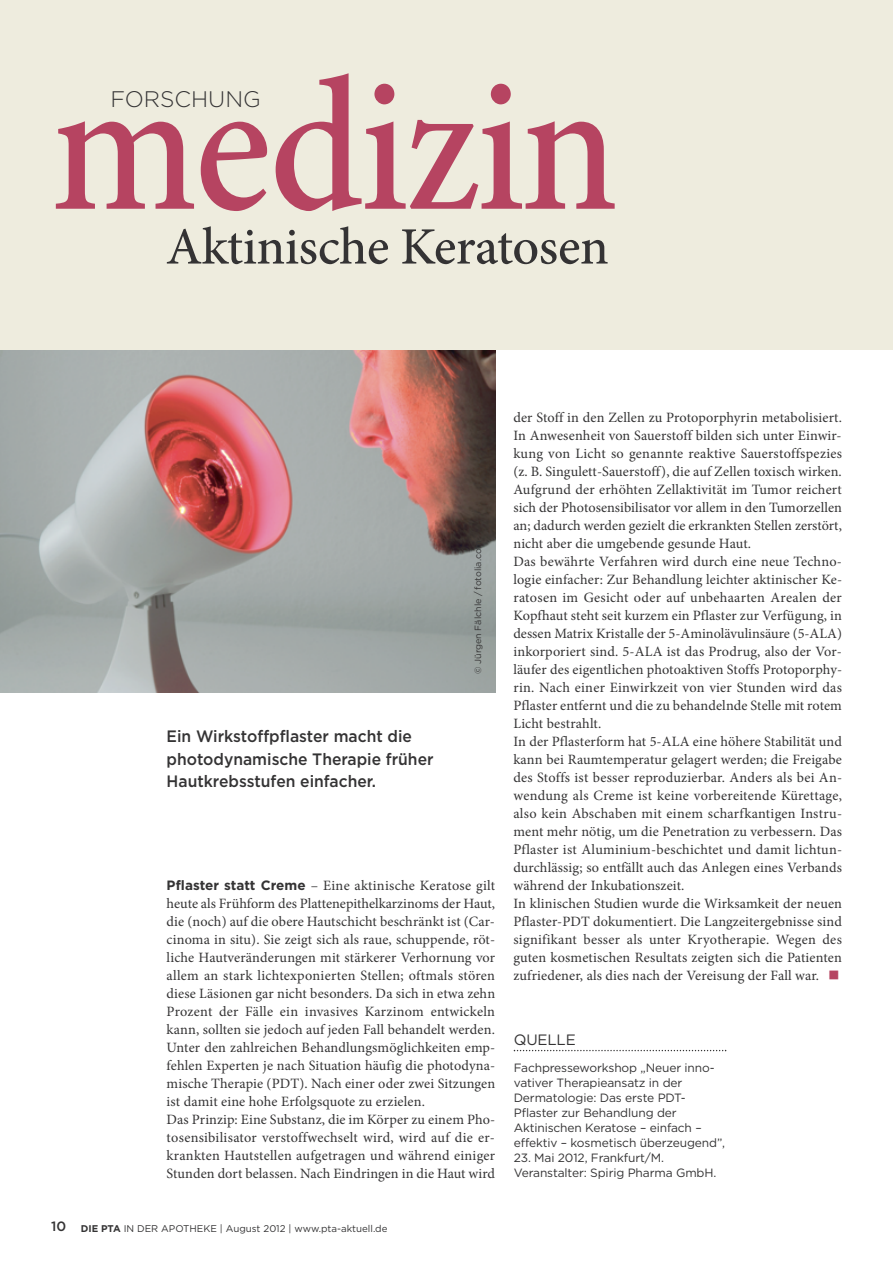
<style>
.page{position:relative;width:893px;height:1263px;background:#fff}
.page>*{position:absolute;margin:0;border:0;box-sizing:border-box;transform-origin:0 0}
.t1{font:500 condensed 193.5px "Minion Pro";letter-spacing:-.02em;color:#b64461}
.t2{font:500 52.5px "Minion Pro";letter-spacing:-.01em;color:#343334}
.t3{font:300 22.5px "Gotham";color:#343334}
.t4{font:500 16.5px/22.5px "Gotham";color:#343334;scale:.95 1}
.t5{font:15px "Gotham";letter-spacing:-.01em;color:#343334}
.t6{font:14.25px/18px "Minion Pro";letter-spacing:.01em;color:#343334}
.t7{font:12px/15px "Gotham";letter-spacing:-.01em;color:#343334}
.t8{font:9.75px "Gotham";color:#343334}
.t9{font:9px "Gotham";color:#343334}
.s1{font-family:"Gotham";font-weight:700;font-size:13.5px}
.s2{font-weight:500;font-size:13.5px}
.s3{font-weight:700}
</style>
<div class="page">
<hr style="left:892px;top:0;width:1px;height:1263px;background:#fff9ca">
<div style="left:0;top:0;width:893px;height:350px;background:#eeecde"></div>
<img style="left:0;top:350px;width:495px;height:342px">
<svg style="left:514px;top:1050px;width:212px;height:1px"></svg>
<h1 class="t1" style="left:51px;top:29px;width:569px">medizin</h1>
<h2 class="t2" style="left:166px;top:215px;width:444px">Aktinische Keratosen</h2>
<h3 class="t3" style="left:111px;top:91px;width:152px">FORSCHUNG</h3>
<p class="t4" style="left:167px;top:726px;width:282px">Ein Wirkstoffpflaster macht die photodynamische Therapie früher<br>Hautkrebsstufen einfacher.</p>
<p class="t9" style="left:474px;top:674px;width:136px;rotate:-90deg">© Jürgen Fälchle / fotolia.com</p>
<p class="t6" style="left:167px;top:878px;width:330px"><span class="s1">Pflaster statt Creme</span> – Eine aktinische Keratose gilt heute als Frühform des Plattenepithelkarzinoms der Haut, die (noch) auf die obere Hautschicht beschränkt ist (Car&shy;cinoma in situ). Sie zeigt sich als raue, schuppende, röt&shy;liche Hautveränderungen mit stärkerer Verhornung vor allem an stark lichtexponierten Stellen; oftmals stören diese Läsionen gar nicht besonders. Da sich in etwa zehn Prozent der Fälle ein invasives Karzinom entwickeln kann, sollten sie jedoch auf jeden Fall behandelt werden.<br>Unter den zahlreichen Behandlungsmöglichkeiten emp&shy;fehlen Experten je nach Situation häufig die photodyna&shy;mische Therapie (PDT). Nach einer oder zwei Sitzungen ist damit eine hohe Erfolgsquote zu erzielen.<br>Das Prinzip: Eine Substanz, die im Körper zu einem Pho&shy;tosensibilisator verstoffwechselt wird, wird auf die er&shy;krankten Hautstellen aufgetragen und während einiger Stunden dort belassen. Nach Eindringen in die Haut wird</p>
<p class="t8" style="left:51px;top:1225px;width:338px"><span class="s2">10</span> <span class="s3">DIE PTA</span> IN DER APOTHEKE | August 2012 | www.pta-aktuell.de</p>
<p class="t6" style="left:513px;top:410px;width:330px">der Stoff in den Zellen zu Protoporphyrin metabolisiert.<br>In Anwesenheit von Sauerstoff bilden sich unter Einwir&shy;kung von Licht so genannte reaktive Sauerstoffspezies (z. B. Singulett-Sauerstoff), die auf Zellen toxisch wirken.<br>Aufgrund der erhöhten Zellaktivität im Tumor reichert sich der Photosensibilisator vor allem in den Tumorzellen an; dadurch werden gezielt die erkrankten Stellen zerstört, nicht aber die umgebende gesunde Haut.<br>Das bewährte Verfahren wird durch eine neue Techno&shy;logie einfacher: Zur Behandlung leichter aktinischer Ke&shy;ratosen im Gesicht oder auf unbehaarten Arealen der Kopfhaut steht seit kurzem ein Pflaster zur Verfügung, in dessen Matrix Kristalle der 5-Aminolävulinsäure (5-ALA) inkorporiert sind. 5-ALA ist das Prodrug, also der Vor&shy;läufer des eigentlichen photoaktiven Stoffs Protoporphy&shy;rin. Nach einer Einwirkzeit von vier Stunden wird das Pflaster entfernt und die zu behandelnde Stelle mit rotem Licht bestrahlt.<br>In der Pflasterform hat 5-ALA eine höhere Stabilität und kann bei Raumtemperatur gelagert werden; die Freigabe des Stoffs ist besser reproduzierbar. Anders als bei An&shy;wendung als Creme ist keine vorbereitende Kürettage, also kein Abschaben mit einem scharfkantigen Instru&shy;ment mehr nötig, um die Penetration zu verbessern. Das Pflaster ist Aluminium-beschichtet und damit lichtun&shy;durchlässig; so entfällt auch das Anlegen eines Verbands während der Inkubationszeit.<br>In klinischen Studien wurde die Wirksamkeit der neuen Pflaster-PDT dokumentiert. Die Langzeitergebnisse sind signifikant besser als unter Kryotherapie. Wegen des guten kosmetischen Resultats zeigten sich die Patienten zufriedener, als dies nach der Vereisung der Fall war.</p>
<p class="t5" style="left:514px;top:1034px;width:64px">QUELLE</p>
<p class="t7" style="left:514px;top:1061px;width:213px">Fachpresseworkshop „Neuer inno&shy;vativer Therapieansatz in der<br>Dermatologie: Das erste PDT-<br>Pflaster zur Behandlung der<br>Aktinischen Keratose – einfach – effektiv – kosmetisch überzeugend”,</p>
<p class="t7" style="left:514px;top:1151px;width:204px">23. Mai 2012, Frankfurt/M.<br>Veranstalter: Spirig Pharma GmbH.</p>
</div>
